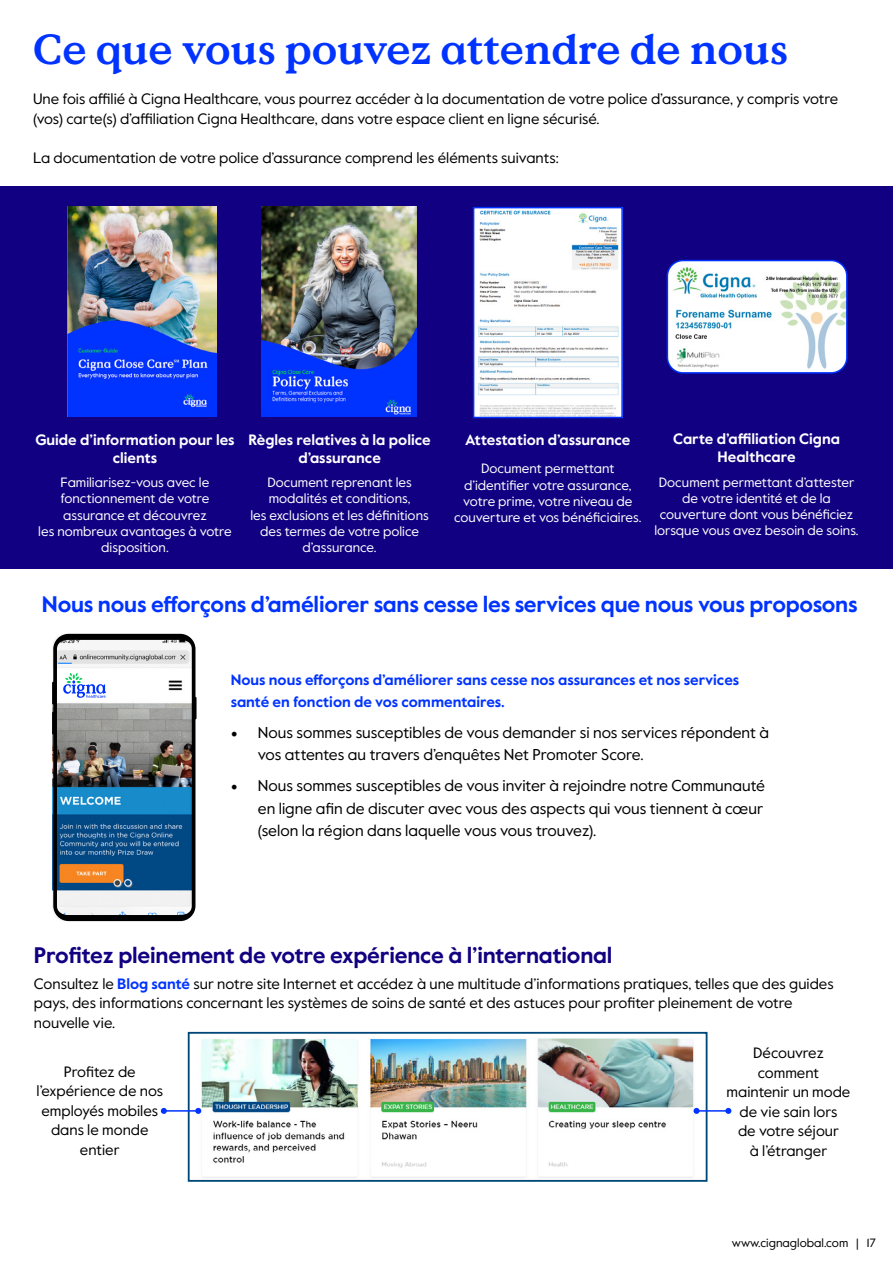
<style>
.page{position:relative;width:893px;height:1263px;background:#fff}
.page>*{position:absolute;margin:0;border:0;box-sizing:border-box;transform-origin:0 0}
.t1{font:700 42px "Value Serif Pro";letter-spacing:-.005em;color:#03f}
.t2{font:700 22.5px "Value Sans Pro";letter-spacing:-.01em;color:#03f}
.t3{font:700 22.5px "Value Sans Pro";letter-spacing:-.01em;color:#110081}
.t4{font:15.75px/22.5px "Value Sans Pro";color:#000}
.t5{font:15px/19.5px "Value Sans Pro";color:#000}
.t6{font:700 15px/18px "Value Sans Pro";color:#fff;text-align:center}
.t7{font:700 15px/21.6px "Value Sans Pro";color:#03f}
.t8{font:13.5px/16.2px "Value Sans Pro";color:#fff;text-align:center}
.t9{font:12px "Value Sans Pro";color:#000}
.s1{font-family:"Minion Pro";font-size:18px}
.s2{font-weight:700;color:#03f}
</style>
<div class="page">
<div style="left:0;top:187px;width:893px;height:382px;background:#110081"></div>
<img style="left:667px;top:260px;width:178px;height:111px">
<div style="left:667px;top:260px;width:181px;height:114px;border:2px solid #03f;border-radius:16px"></div>
<img style="left:476px;top:210px;width:144px;height:205px">
<div style="left:473px;top:207px;width:150px;height:211px;border:2px solid #03f"></div>
<img style="left:198px;top:1038px;width:502px;height:140px">
<div style="left:188px;top:1032px;width:519px;height:150px;border:2px solid #004779"></div>
<hr style="left:164px;top:1110px;width:34px;height:2px;background:#03f">
<svg style="left:161px;top:1108px;width:6px;height:6px"></svg>
<svg style="left:195px;top:1108px;width:6px;height:6px"></svg>
<hr style="left:696px;top:1110px;width:32px;height:2px;background:#03f">
<svg style="left:693px;top:1108px;width:6px;height:6px"></svg>
<svg style="left:725px;top:1108px;width:6px;height:6px"></svg>
<img style="left:52px;top:634px;width:145px;height:287px">
<img style="left:262px;top:207px;width:155px;height:210px">
<img style="left:68px;top:207px;width:148px;height:210px">
<h1 class="t1" style="left:33px;top:24px;width:757px">Ce que vous pouvez attendre de nous</h1>
<p class="t5" style="left:33px;top:90px;width:807px">Une fois affilié à Cigna Healthcare, vous pourrez accéder à la documentation de votre police d’assurance, y compris votre (vos) carte(s) d’affiliation Cigna Healthcare, dans votre espace client en ligne sécurisé.</p>
<p class="t5" style="left:33px;top:148px;width:527px">La documentation de votre police d’assurance comprend les éléments suivants:</p>
<p class="t6" style="left:35px;top:431px;width:201px">Guide d’information pour les clients</p>
<p class="t8" style="left:38px;top:475px;width:195px">Familiarisez-vous avec le fonctionnement de votre assurance et découvrez<br>les nombreux avantages à votre disposition.</p>
<p class="t6" style="left:248px;top:431px;width:184px">Règles relatives à la police d’assurance</p>
<p class="t8" style="left:250px;top:475px;width:180px">Document reprenant les modalités et conditions,<br>les exclusions et les définitions des termes de votre police d’assurance.</p>
<p class="t6" style="left:465px;top:431px;width:167px">Attestation d’assurance</p>
<p class="t8" style="left:454px;top:461px;width:189px">Document permettant d’identifier votre assurance, votre prime, votre niveau de couverture et vos bénéficiaires.</p>
<p class="t6" style="left:673px;top:431px;width:168px">Carte d’affiliation Cigna<br>Healthcare</p>
<p class="t8" style="left:654px;top:474px;width:206px">Document permettant d’attester de votre identité et de la couverture dont vous bénéficiez lorsque vous avez besoin de soins.</p>
<h2 class="t2" style="left:42px;top:591px;width:817px">Nous nous efforçons d’améliorer sans cesse les services que nous vous proposons</h2>
<p class="t7" style="left:231px;top:669px;width:510px">Nous nous efforçons d’améliorer sans cesse nos assurances et nos services santé en fonction de vos commentaires.</p>
<p class="t4" style="left:258px;top:721px;width:513px;text-indent:-27px"><span class="s1">•</span> Nous sommes susceptibles de vous demander si nos services répondent à vos attentes au travers d’enquêtes Net Promoter Score.</p>
<p class="t4" style="left:258px;top:775px;width:509px;text-align:justify;text-indent:-27px"><span class="s1">•</span> Nous sommes susceptibles de vous inviter à rejoindre notre Communauté en ligne afin de discuter avec vous des aspects qui vous tiennent à cœur (selon la région dans laquelle vous vous trouvez).</p>
<h2 class="t3" style="left:34px;top:941px;width:580px">Profitez pleinement de votre expérience à l’international</h2>
<p class="t5" style="left:34px;top:974px;width:801px">Consultez le <span class="s2">Blog santé</span> sur notre site Internet et accédez à une multitude d’informations pratiques, telles que des guides pays, des informations concernant les systèmes de soins de santé et des astuces pour profiter pleinement de votre nouvelle vie.</p>
<p class="t5" style="left:37px;top:1062px;width:128px;text-align:center">Profitez de l’expérience de nos employés mobiles dans le monde entier</p>
<p class="t5" style="left:727px;top:1043px;width:125px;text-align:center">Découvrez comment maintenir un mode de vie sain lors<br>de votre séjour<br>à l’étranger</p>
<p class="t9" style="left:732px;top:1235px;width:146px">www.cignaglobal.com | 17</p>
</div>
